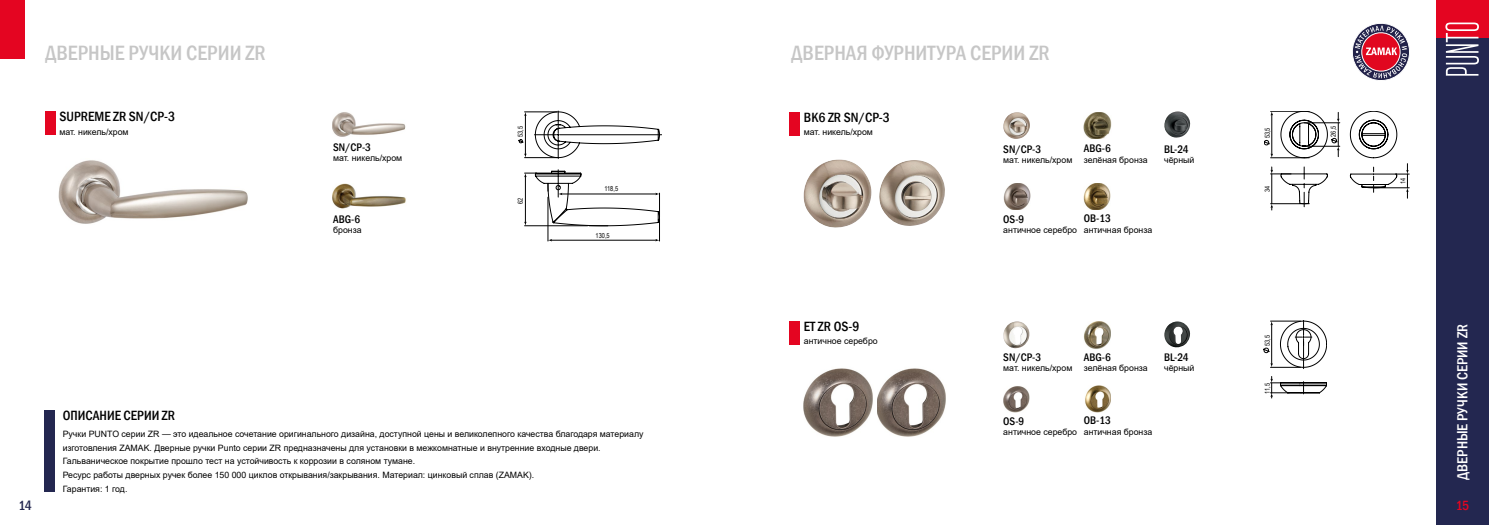
<style>
.page{position:relative;width:1489px;height:525px;background:#fff}
.page>*{position:absolute;margin:0;border:0;box-sizing:border-box;transform-origin:0 0}
.t1{font:500 condensed 21.25px "Franklin Gothic";color:#c6c6c6}
.t2{font:500 condensed 15px "Franklin Gothic";color:#fff}
.t3{font:500 condensed 13.75px "Franklin Gothic";color:#000}
.t4{font:500 condensed 13.75px "Franklin Gothic";color:#232750}
.t5{font:500 condensed 13.75px "Franklin Gothic";color:#e40521}
.t6{font:500 condensed 11.25px "Franklin Gothic";color:#000}
.t7{font:8.75px/13.8px "Arial";color:#000}
.t8{font:6.88px "Arial Narrow";color:#000}
</style>
<div class="page">
<div style="left:1435px;top:0;width:53px;height:524px;background:#232750"></div>
<div style="left:0;top:0;width:25px;height:58px;background:#e40521"></div>
<div style="left:1435px;top:0;width:53px;height:38px;background:#e40521"></div>
<svg style="left:1445px;top:23px;width:33px;height:53px"></svg>
<img style="left:58px;top:160px;width:190px;height:64px">
<img style="left:332px;top:112px;width:74px;height:25px">
<img style="left:332px;top:183px;width:74px;height:26px">
<div style="left:45px;top:112px;width:10px;height:23px;background:#e40521"></div>
<img style="left:1083px;top:112px;width:28px;height:27px">
<div style="left:789px;top:112px;width:10px;height:24px;background:#e40521"></div>
<div style="left:789px;top:321px;width:10px;height:23px;background:#e40521"></div>
<img style="left:1083px;top:321px;width:27px;height:28px">
<svg style="left:1264px;top:111px;width:144px;height:99px"></svg>
<svg style="left:1263px;top:320px;width:63px;height:78px"></svg>
<img style="left:1003px;top:112px;width:26px;height:27px">
<img style="left:803px;top:159px;width:68px;height:69px">
<img style="left:879px;top:160px;width:66px;height:66px">
<img style="left:1003px;top:183px;width:26px;height:27px">
<img style="left:1083px;top:183px;width:27px;height:27px">
<img style="left:1003px;top:321px;width:27px;height:27px">
<img style="left:803px;top:368px;width:70px;height:69px">
<img style="left:877px;top:368px;width:69px;height:69px">
<img style="left:1003px;top:386px;width:26px;height:26px">
<img style="left:1085px;top:385px;width:25px;height:27px">
<img style="left:1164px;top:111px;width:26px;height:27px">
<img style="left:1164px;top:321px;width:26px;height:27px">
<svg style="left:1352px;top:23px;width:58px;height:58px"></svg>
<div style="left:45px;top:410px;width:10px;height:82px;background:#232750"></div>
<svg style="left:518px;top:111px;width:144px;height:130px"></svg>
<h1 class="t1" style="left:45px;top:39px;width:222px">ДВЕРНЫЕ РУЧКИ СЕРИИ ZR</h1>
<h1 class="t1" style="left:791px;top:39px;width:260px">ДВЕРНАЯ ФУРНИТУРА СЕРИИ ZR</h1>
<h3 class="t3" style="left:60px;top:108px;width:117px">SUPREME ZR SN/CP-3</h3>
<p class="t7" style="left:60px;top:125px;width:71px">мат. никель/хром</p>
<p class="t8" style="left:515px;top:137px;width:12px;rotate:-90deg">53,5</p>
<h3 class="t3" style="left:803px;top:108px;width:88px">BK6 ZR SN/CP-3</h3>
<p class="t7" style="left:803px;top:125px;width:71px">мат. никель/хром</p>
<p class="t8" style="left:1262px;top:138px;width:12px;rotate:-90deg">53,5</p>
<p class="t8" style="left:1328px;top:137px;width:12px;rotate:-90deg">26,5</p>
<p class="t6" style="left:333px;top:140px;width:39px">SN/CP-3</p>
<p class="t7" style="left:333px;top:151px;width:71px">мат. никель/хром</p>
<p class="t6" style="left:1003px;top:142px;width:39px">SN/CP-3</p>
<p class="t7" style="left:1003px;top:153px;width:71px">мат. никель/хром</p>
<p class="t6" style="left:1083px;top:141px;width:29px">ABG-6</p>
<p class="t7" style="left:1083px;top:152px;width:65px">зелёная бронза</p>
<p class="t6" style="left:1163px;top:142px;width:26px">BL-24</p>
<p class="t7" style="left:1163px;top:153px;width:32px">чёрный</p>
<p class="t8" style="left:1397px;top:184px;width:8px;rotate:-90deg">14</p>
<p class="t8" style="left:604px;top:184px;width:15px">118,5</p>
<p class="t8" style="left:1262px;top:192px;width:8px;rotate:-90deg">34</p>
<p class="t8" style="left:515px;top:204px;width:8px;rotate:-90deg">62</p>
<p class="t6" style="left:333px;top:211px;width:29px">ABG-6</p>
<p class="t6" style="left:1003px;top:212px;width:23px">OS-9</p>
<p class="t6" style="left:1083px;top:211px;width:29px">OB-13</p>
<p class="t7" style="left:333px;top:223px;width:30px">бронза</p>
<p class="t8" style="left:595px;top:230px;width:16px">130,5</p>
<p class="t7" style="left:1003px;top:223px;width:75px">античное серебро</p>
<p class="t7" style="left:1083px;top:223px;width:70px">античная бронза</p>
<h3 class="t3" style="left:63px;top:406px;width:114px">ОПИСАНИЕ СЕРИИ ZR</h3>
<p class="t7" style="left:63px;top:426px;width:582px">Ручки PUNTO серии ZR — это идеальное сочетание оригинального дизайна, доступной цены и великолепного качества благодаря материалу изготовления ZAMAK. Дверные ручки Punto серии ZR предназначены для установки в межкомнатные и внутренние входные двери.<br>Гальваническое покрытие прошло тест на устойчивость к коррозии в соляном тумане.<br>Ресурс работы дверных ручек более 150 000 циклов открывания/закрывания. Материал: цинковый сплав (ZAMAK).<br>Гарантия: 1 год.</p>
<h3 class="t3" style="left:803px;top:317px;width:57px">ET ZR OS-9</h3>
<p class="t7" style="left:803px;top:334px;width:75px">античное серебро</p>
<p class="t6" style="left:1003px;top:349px;width:39px">SN/CP-3</p>
<p class="t7" style="left:1003px;top:361px;width:71px">мат. никель/хром</p>
<p class="t6" style="left:1083px;top:349px;width:29px">ABG-6</p>
<p class="t7" style="left:1083px;top:360px;width:65px">зелёная бронза</p>
<p class="t6" style="left:1163px;top:350px;width:26px">BL-24</p>
<p class="t7" style="left:1163px;top:361px;width:32px">чёрный</p>
<p class="t6" style="left:1003px;top:413px;width:23px">OS-9</p>
<p class="t6" style="left:1083px;top:413px;width:29px">OB-13</p>
<p class="t7" style="left:1003px;top:425px;width:75px">античное серебро</p>
<p class="t7" style="left:1083px;top:425px;width:70px">античная бронза</p>
<p class="t8" style="left:1262px;top:346px;width:12px;rotate:-90deg">53,5</p>
<p class="t8" style="left:1262px;top:393px;width:12px;rotate:-90deg">11,5</p>
<h2 class="t2" style="left:1452px;top:479px;width:157px;rotate:-90deg">ДВЕРНЫЕ РУЧКИ СЕРИИ ZR</h2>
<h3 class="t4" style="left:18px;top:496px;width:15px">14</h3>
<h3 class="t5" style="left:1455px;top:496px;width:15px">15</h3>
</div>
